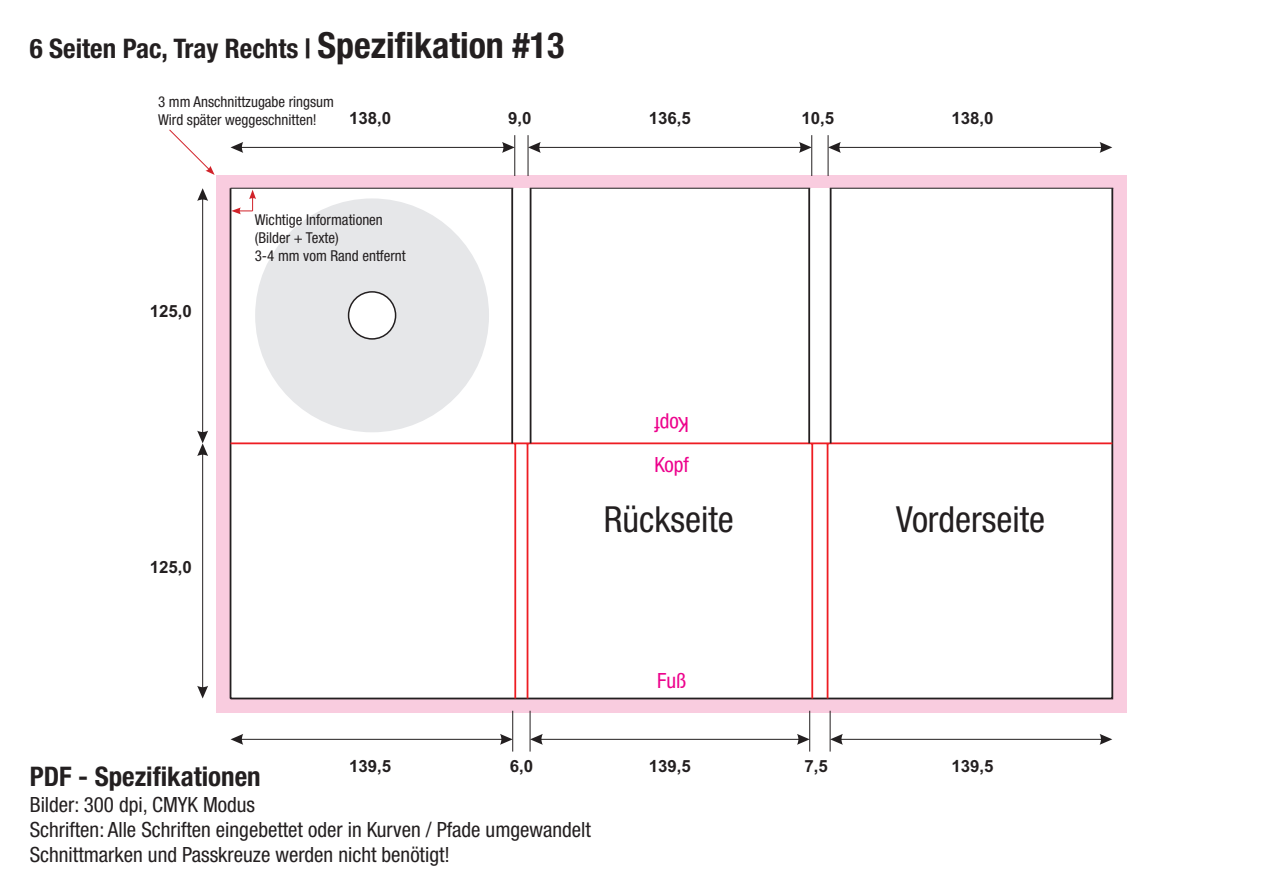
<style>
.page{position:relative;width:1263px;height:893px;background:#fff}
.page>*{position:absolute;margin:0;border:0;box-sizing:border-box;transform-origin:0 0}
.t1{font:condensed 36px "Helvetica Neue";color:#231f20}
.t2{font:700 condensed 27px "Helvetica Neue";color:#231f20}
.t3{font:condensed 21px "Helvetica Neue";color:#231f20}
.t4{font:condensed 21px "Helvetica Neue";color:#ed028c}
.t5{font:700 16.8px "Arial";color:#231f20}
.t6{font:condensed 15px "Helvetica Neue";color:#231f20}
.s1{font-size:36px}
</style>
<div class="page">
<div style="left:216px;top:175px;width:911px;height:537px;background:#f9ccdf"></div>
<svg style="left:169px;top:129px;width:46px;height:46px"></svg>
<hr style="left:237px;top:739px;width:272px;height:1px;background:#231f20">
<svg style="left:231px;top:734px;width:12px;height:11px"></svg>
<svg style="left:500px;top:734px;width:12px;height:11px"></svg>
<hr style="left:202px;top:450px;width:1px;height:242px;background:#231f20">
<svg style="left:197px;top:686px;width:11px;height:12px"></svg>
<hr style="left:202px;top:195px;width:1px;height:242px;background:#231f20">
<svg style="left:197px;top:431px;width:11px;height:25px"></svg>
<svg style="left:197px;top:188px;width:11px;height:13px"></svg>
<hr style="left:534px;top:739px;width:272px;height:1px;background:#231f20">
<svg style="left:531px;top:734px;width:12px;height:11px"></svg>
<svg style="left:797px;top:734px;width:12px;height:11px"></svg>
<hr style="left:834px;top:739px;width:272px;height:1px;background:#231f20">
<svg style="left:831px;top:734px;width:12px;height:11px"></svg>
<svg style="left:1099px;top:734px;width:13px;height:11px"></svg>
<hr style="left:512px;top:711px;width:1px;height:41px;background:#231f20">
<hr style="left:530px;top:711px;width:1px;height:41px;background:#231f20">
<hr style="left:809px;top:711px;width:1px;height:41px;background:#231f20">
<hr style="left:830px;top:711px;width:1px;height:41px;background:#231f20">
<hr style="left:828px;top:135px;width:1px;height:41px;background:#231f20">
<hr style="left:811px;top:135px;width:1px;height:41px;background:#231f20">
<hr style="left:514px;top:135px;width:1px;height:41px;background:#231f20">
<hr style="left:528px;top:135px;width:1px;height:41px;background:#231f20">
<hr style="left:237px;top:147px;width:269px;height:1px;background:#231f20">
<svg style="left:231px;top:142px;width:12px;height:11px"></svg>
<svg style="left:502px;top:142px;width:13px;height:11px"></svg>
<hr style="left:537px;top:147px;width:266px;height:1px;background:#231f20">
<svg style="left:528px;top:142px;width:13px;height:11px"></svg>
<svg style="left:799px;top:142px;width:13px;height:11px"></svg>
<hr style="left:837px;top:147px;width:269px;height:1px;background:#231f20">
<svg style="left:828px;top:142px;width:13px;height:11px"></svg>
<svg style="left:1099px;top:142px;width:13px;height:11px"></svg>
<svg style="left:229px;top:187px;width:885px;height:513px;background:#fafafa"></svg>
<hr style="left:231px;top:442px;width:881px;height:2px;background:#ee1d23">
<hr style="left:514px;top:443px;width:2px;height:255px;background:#ee1d23">
<hr style="left:527px;top:443px;width:1px;height:255px;background:#ee1d23">
<hr style="left:811px;top:443px;width:2px;height:255px;background:#ee1d23">
<hr style="left:827px;top:443px;width:1px;height:255px;background:#ee1d23">
<hr style="left:511px;top:188px;width:2px;height:255px;background:#231f20">
<hr style="left:530px;top:188px;width:1px;height:255px;background:#231f20">
<hr style="left:808px;top:188px;width:2px;height:255px;background:#231f20">
<hr style="left:830px;top:188px;width:1px;height:255px;background:#231f20">
<svg style="left:557px;top:219px;width:28px;height:10px"></svg>
<svg style="left:546px;top:219px;width:5px;height:9px"></svg>
<svg style="left:545px;top:200px;width:40px;height:12px"></svg>
<hr style="left:530px;top:188px;width:280px;height:1px;background:#231f20">
<hr style="left:830px;top:188px;width:283px;height:1px;background:#231f20">
<p class="t2" style="left:30px;top:32px;width:536px">6 Seiten Pac, Tray Rechts | <span class="s1">Spezifikation #13</span></p>
<p class="t6" style="left:158px;top:93px;width:178px">3 mm Anschnittzugabe ringsum</p>
<p class="t6" style="left:158px;top:111px;width:160px">Wird später weggeschnitten!</p>
<p class="t5" style="left:349px;top:108px;width:44px">138,0</p>
<p class="t5" style="left:150px;top:302px;width:44px">125,0</p>
<p class="t6" style="left:255px;top:211px;width:130px">Wichtige Informationen</p>
<p class="t6" style="left:255px;top:229px;width:85px">(Bilder + Texte)</p>
<p class="t6" style="left:255px;top:247px;width:152px">3-4 mm vom Rand entfernt</p>
<p class="t5" style="left:150px;top:557px;width:44px">125,0</p>
<p class="t5" style="left:508px;top:108px;width:25px">9,0</p>
<p class="t5" style="left:649px;top:108px;width:44px">136,5</p>
<p class="t4" style="left:689px;top:437px;width:36px;rotate:-180deg">Kopf</p>
<p class="t4" style="left:654px;top:452px;width:36px">Kopf</p>
<p class="t1" style="left:604px;top:498px;width:131px">Rückseite</p>
<p class="t5" style="left:349px;top:756px;width:44px">139,5</p>
<p class="t5" style="left:510px;top:756px;width:25px">6,0</p>
<p class="t2" style="left:30px;top:760px;width:232px">PDF - Spezifikationen</p>
<p class="t3" style="left:30px;top:792px;width:227px">Bilder: 300 dpi, CMYK Modus</p>
<p class="t3" style="left:30px;top:817px;width:563px">Schriften: Alle Schriften eingebettet oder in Kurven / Pfade umgewandelt</p>
<p class="t3" style="left:30px;top:842px;width:422px">Schnittmarken und Passkreuze werden nicht benötigt!</p>
<p class="t4" style="left:657px;top:669px;width:30px">Fuß</p>
<p class="t5" style="left:649px;top:756px;width:44px">139,5</p>
<p class="t5" style="left:801px;top:108px;width:34px">10,5</p>
<p class="t5" style="left:951px;top:108px;width:44px">138,0</p>
<p class="t1" style="left:896px;top:498px;width:151px">Vorderseite</p>
<p class="t5" style="left:805px;top:756px;width:25px">7,5</p>
<p class="t5" style="left:951px;top:756px;width:44px">139,5</p>
</div>
